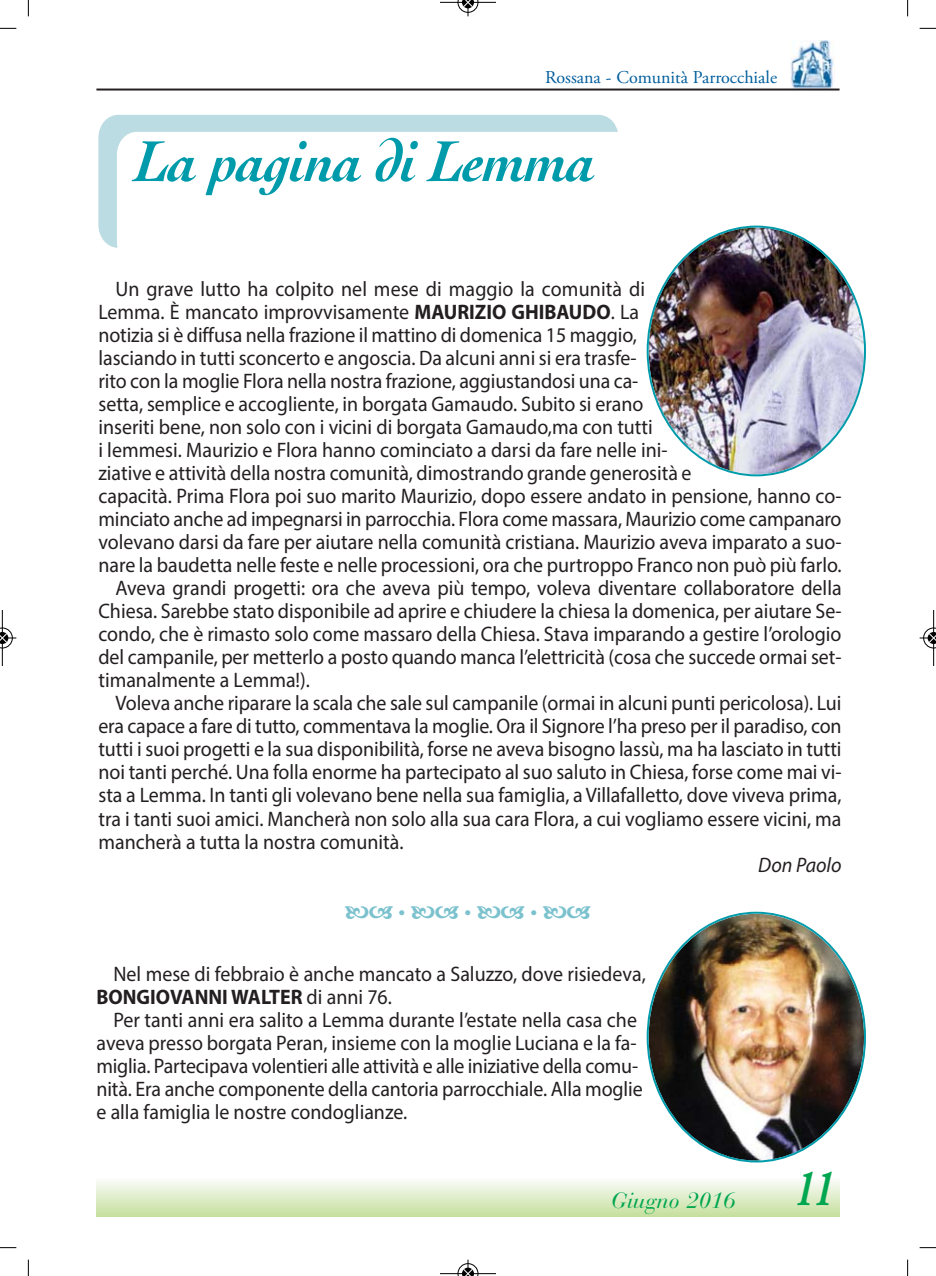
<style>
.page{position:relative;width:936px;height:1276px;background:#fff}
.page>*{position:absolute;margin:0;border:0;box-sizing:border-box;transform-origin:0 0}
.t1{font:italic 700 60.8px "Cochin LT Std";letter-spacing:-.015em;color:#009bab;scale:.9 1}
.t2{font:italic 700 52px "Adobe Garamond Pro";color:#00a650;scale:.7 1}
.t3{font:24px "Myriad Pro";color:#7bc2ce}
.t4{font:italic 22px "Bauer Bodoni Std";color:#00a650}
.t5{font:21px/23px "Myriad Pro";color:#231f20;scale:.95 1}
.t6{font:italic 21px "Myriad Pro";color:#231f20;scale:.95 1}
.t7{font:18px "Adobe Garamond Pro";color:#005e9d}
.s1{font-weight:700}
</style>
<div class="page">
<img style="left:790px;top:41px;width:44px;height:48px">
<hr style="left:96px;top:89px;width:743px;height:2px;background:#231f20">
<svg style="left:98px;top:115px;width:520px;height:133px"></svg>
<img style="left:646px;top:911px;width:219px;height:251px">
<img style="left:646px;top:226px;width:219px;height:250px">
<svg style="left:28px;top:0;width:1px;height:16px"></svg>
<svg style="left:0;top:28px;width:16px;height:1px"></svg>
<svg style="left:907px;top:0;width:1px;height:16px"></svg>
<svg style="left:919px;top:28px;width:16px;height:1px"></svg>
<svg style="left:28px;top:1259px;width:1px;height:17px"></svg>
<svg style="left:0;top:1247px;width:16px;height:1px"></svg>
<svg style="left:907px;top:1259px;width:1px;height:17px"></svg>
<svg style="left:919px;top:1247px;width:16px;height:1px"></svg>
<hr style="left:440px;top:2px;width:56px;height:1px;background:#000">
<svg style="left:457px;top:0;width:21px;height:16px"></svg>
<hr style="left:440px;top:1273px;width:56px;height:1px;background:#000">
<svg style="left:457px;top:1259px;width:21px;height:17px"></svg>
<hr style="left:2px;top:610px;width:1px;height:56px;background:#000">
<svg style="left:0;top:627px;width:16px;height:21px"></svg>
<hr style="left:933px;top:610px;width:1px;height:56px;background:#000">
<svg style="left:919px;top:627px;width:16px;height:21px"></svg>
<p class="t7" style="left:545px;top:70px;width:233px">Rossana - Comunità Parrocchiale</p>
<h1 class="t1" style="left:136px;top:137px;width:513px">La pagina di Lemma</h1>
<p class="t5" style="left:115px;top:279px;width:559px">Un grave lutto ha colpito nel mese di maggio la comunità di</p>
<p class="t5" style="left:98px;top:302px;width:570px">Lemma. È mancato improvvisamente <span class="s1">MAURIZIO GHIBAUDO</span>. La</p>
<p class="t5" style="left:98px;top:325px;width:568px">notizia si è diffusa nella frazione il mattino di domenica 15 maggio,</p>
<p class="t5" style="left:98px;top:348px;width:568px">lasciando in tutti sconcerto e angoscia. Da alcuni anni si era trasfe-</p>
<p class="t5" style="left:98px;top:371px;width:569px">rito con la moglie Flora nella nostra frazione, aggiustandosi una ca-</p>
<p class="t5" style="left:98px;top:394px;width:575px">setta, semplice e accogliente, in borgata Gamaudo. Subito si erano</p>
<p class="t5" style="left:98px;top:417px;width:585px">inseriti bene, non solo con i vicini di borgata Gamaudo,ma con tutti</p>
<p class="t5" style="left:98px;top:440px;width:600px">i lemmesi. Maurizio e Flora hanno cominciato a darsi da fare nelle ini-</p>
<p class="t5" style="left:98px;top:463px;width:625px">ziative e attività della nostra comunità, dimostrando grande generosità e</p>
<p class="t5" style="left:98px;top:486px;width:783px">capacità. Prima Flora poi suo marito Maurizio, dopo essere andato in pensione, hanno co-</p>
<p class="t5" style="left:98px;top:509px;width:783px">minciato anche ad impegnarsi in parrocchia. Flora come massara, Maurizio come campanaro</p>
<p class="t5" style="left:98px;top:532px;width:783px">volevano darsi da fare per aiutare nella comunità cristiana. Maurizio aveva imparato a suo-</p>
<p class="t5" style="left:98px;top:555px;width:783px">nare la baudetta nelle feste e nelle processioni, ora che purtroppo Franco non può più farlo.</p>
<p class="t5" style="left:115px;top:578px;width:765px">Aveva grandi progetti: ora che aveva più tempo, voleva diventare collaboratore della</p>
<p class="t5" style="left:98px;top:601px;width:783px">Chiesa. Sarebbe stato disponibile ad aprire e chiudere la chiesa la domenica, per aiutare Se-</p>
<p class="t5" style="left:98px;top:624px;width:783px">condo, che è rimasto solo come massaro della Chiesa. Stava imparando a gestire l’orologio</p>
<p class="t5" style="left:98px;top:647px;width:783px">del campanile, per metterlo a posto quando manca l’elettricità (cosa che succede ormai set-</p>
<p class="t5" style="left:98px;top:670px;width:224px">timanalmente a Lemma!).</p>
<p class="t5" style="left:115px;top:693px;width:765px">Voleva anche riparare la scala che sale sul campanile (ormai in alcuni punti pericolosa). Lui</p>
<p class="t5" style="left:98px;top:716px;width:783px">era capace a fare di tutto, commentava la moglie. Ora il Signore l’ha preso per il paradiso, con</p>
<p class="t5" style="left:98px;top:739px;width:783px">tutti i suoi progetti e la sua disponibilità, forse ne aveva bisogno lassù, ma ha lasciato in tutti</p>
<p class="t5" style="left:98px;top:762px;width:783px">noi tanti perché. Una folla enorme ha partecipato al suo saluto in Chiesa, forse come mai vi-</p>
<p class="t5" style="left:98px;top:785px;width:783px">sta a Lemma. In tanti gli volevano bene nella sua famiglia, a Villafalletto, dove viveva prima,</p>
<p class="t5" style="left:98px;top:808px;width:783px">tra i tanti suoi amici. Mancherà non solo alla sua cara Flora, a cui vogliamo essere vicini, ma</p>
<p class="t5" style="left:98px;top:831px;width:322px">mancherà a tutta la nostra comunità.</p>
<p class="t6" style="left:758px;top:856px;width:89px">Don Paolo</p>
<p class="t3" style="left:398px;top:901px;width:8px">•</p>
<p class="t3" style="left:464px;top:901px;width:8px">•</p>
<p class="t3" style="left:530px;top:901px;width:8px">•</p>
<p class="t5" style="left:96px;top:963px;width:580px;text-indent:17px">Nel mese di febbraio è anche mancato a Saluzzo, dove risiedeva,<br><span class="s1">BONGIOVANNI WALTER</span> di anni 76.</p>
<p class="t5" style="left:96px;top:1009px;width:576px;text-indent:17px">Per tanti anni era salito a Lemma durante l’estate nella casa che aveva presso borgata Peran, insieme con la moglie Luciana e la fa&shy;miglia. Partecipava volentieri alle attività e alle iniziative della comu&shy;nità. Era anche componente della cantoria parrocchiale. Alla moglie e alla famiglia le nostre condoglianze.</p>
<p class="t4" style="left:611px;top:1188px;width:126px">Giugno 2016</p>
<h2 class="t2" style="left:794px;top:1157px;width:56px">11</h2>
</div>
